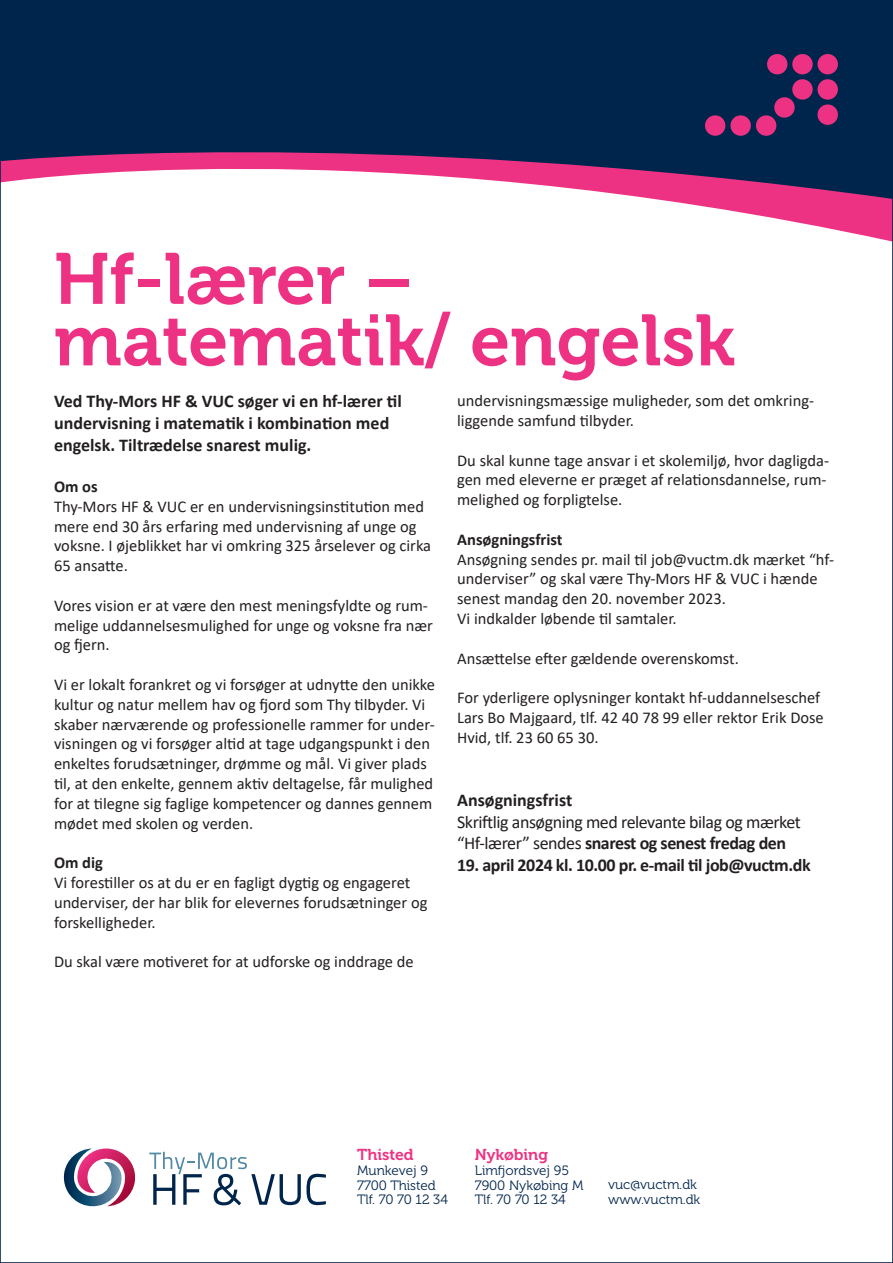
<style>
.page{position:relative;width:893px;height:1263px;background:#fff}
.page>*{position:absolute;margin:0;border:0;box-sizing:border-box;transform-origin:0 0}
.t1{font:72px "Museo 700";color:#ee3283}
.t2{font:700 18px "Calibri";color:#231f20}
.t3{font:18px/21.6px "Calibri";letter-spacing:-.025em;color:#231f20}
.t4{font:700 18px "Calibri";letter-spacing:-.025em;color:#231f20}
.t5{font:16.5px/19.8px "Calibri";color:#231f20}
.t6{font:700 16.5px "Calibri";color:#231f20}
.t7{font:15.75px "Museo 700";color:#ee3283}
.t8{font:13.5px "Museo 300";color:#00254c}
.s1{font-weight:700}
</style>
<div class="page">
<div style="left:2px;top:2px;width:889px;height:123px;background:#00254c"></div>
<svg style="left:2px;top:125px;width:889px;height:117px"></svg>
<div style="left:730px;top:115px;width:21px;height:21px;background:#ee3283;border-radius:50%"></div>
<div style="left:756px;top:115px;width:20px;height:21px;background:#ee3283;border-radius:50%"></div>
<div style="left:705px;top:115px;width:20px;height:21px;background:#ee3283;border-radius:50%"></div>
<svg style="left:766px;top:53px;width:73px;height:73px"></svg>
<svg style="left:149px;top:1152px;width:177px;height:53px"></svg>
<svg style="left:64px;top:1148px;width:72px;height:59px"></svg>
<p class="t1" style="left:54px;top:239px;width:360px">Hf-lærer –</p>
<p class="t1" style="left:54px;top:300px;width:683px">matematik/ engelsk</p>
<p class="t2" style="left:54px;top:389px;width:349px">Ved Thy-Mors HF &amp; VUC søger vi en hf-lærer til</p>
<p class="t2" style="left:54px;top:410px;width:337px">undervisning i matematik i kombination med</p>
<p class="t2" style="left:54px;top:432px;width:259px">engelsk. Tiltrædelse snarest mulig.</p>
<p class="t6" style="left:54px;top:475px;width:45px">Om os</p>
<p class="t5" style="left:54px;top:496px;width:379px">Thy-Mors HF &amp; VUC er en undervisningsinstitution med mere end 30 års erfaring med undervisning af unge og voksne. I øjeblikket har vi omkring 325 årselever og cirka 65 ansatte.</p>
<p class="t5" style="left:54px;top:595px;width:381px">Vores vision er at være den mest meningsfyldte og rum&shy;melige uddannelsesmulighed for unge og voksne fra nær og fjern.</p>
<p class="t5" style="left:54px;top:674px;width:383px">Vi er lokalt forankret og vi forsøger at udnytte den unikke kultur og natur mellem hav og fjord som Thy tilbyder. Vi skaber nærværende og professionelle rammer for under&shy;visningen og vi forsøger altid at tage udgangspunkt i den enkeltes forudsætninger, drømme og mål. Vi giver plads til, at den enkelte, gennem aktiv deltagelse, får mulighed for at tilegne sig faglige kompetencer og dannes gennem mødet med skolen og verden.</p>
<p class="t6" style="left:54px;top:851px;width:51px">Om dig</p>
<p class="t5" style="left:54px;top:872px;width:375px">Vi forestiller os at du er en fagligt dygtig og engageret underviser, der har blik for elevernes forudsætninger og forskelligheder.</p>
<p class="t5" style="left:54px;top:951px;width:361px">Du skal være motiveret for at udforske og inddrage de</p>
<p class="t5" style="left:457px;top:390px;width:359px">undervisningsmæssige muligheder, som det omkring&shy;liggende samfund tilbyder.</p>
<p class="t5" style="left:457px;top:450px;width:374px">Du skal kunne tage ansvar i et skolemiljø, hvor dagligda&shy;gen med eleverne er præget af relationsdannelse, rum&shy;melighed og forpligtelse.</p>
<p class="t6" style="left:457px;top:528px;width:107px">Ansøgningsfrist</p>
<p class="t5" style="left:457px;top:549px;width:379px">Ansøgning sendes pr. mail til job@vuctm.dk mærket “hf&shy;underviser” og skal være Thy-Mors HF &amp; VUC i hænde senest mandag den 20. november 2023.</p>
<p class="t5" style="left:457px;top:608px;width:221px">Vi indkalder løbende til samtaler.</p>
<p class="t5" style="left:457px;top:648px;width:283px">Ansættelse efter gældende overenskomst.</p>
<p class="t5" style="left:457px;top:687px;width:368px">For yderligere oplysninger kontakt hf-uddannelseschef<br>Lars Bo Majgaard, tlf. 42 40 78 99 eller rektor Erik Dose<br>Hvid, tlf. 23 60 65 30.</p>
<p class="t2" style="left:457px;top:787px;width:117px">Ansøgningsfrist</p>
<p class="t3" style="left:457px;top:810px;width:345px">Skriftlig ansøgning med relevante bilag og mærket “Hf-lærer” sendes <span class="s1">snarest og senest fredag den</span></p>
<p class="t4" style="left:457px;top:852px;width:355px">19. april 2024 kl. 10.00 pr. e-mail til job@vuctm.dk</p>
<p class="t7" style="left:357px;top:1146px;width:58px">Thisted</p>
<p class="t8" style="left:357px;top:1163px;width:72px">Munkevej 9</p>
<p class="t8" style="left:357px;top:1177px;width:80px">7700 Thisted</p>
<p class="t8" style="left:357px;top:1192px;width:92px">Tlf. 70 70 12 34</p>
<p class="t7" style="left:475px;top:1146px;width:75px">Nykøbing</p>
<p class="t8" style="left:475px;top:1163px;width:96px">Limfjordsvej 95</p>
<p class="t8" style="left:475px;top:1177px;width:110px">7900 Nykøbing M</p>
<p class="t8" style="left:475px;top:1192px;width:92px">Tlf. 70 70 12 34</p>
<p class="t8" style="left:608px;top:1177px;width:90px">vuc@vuctm.dk</p>
<p class="t8" style="left:608px;top:1192px;width:94px">www.vuctm.dk</p>
</div>
